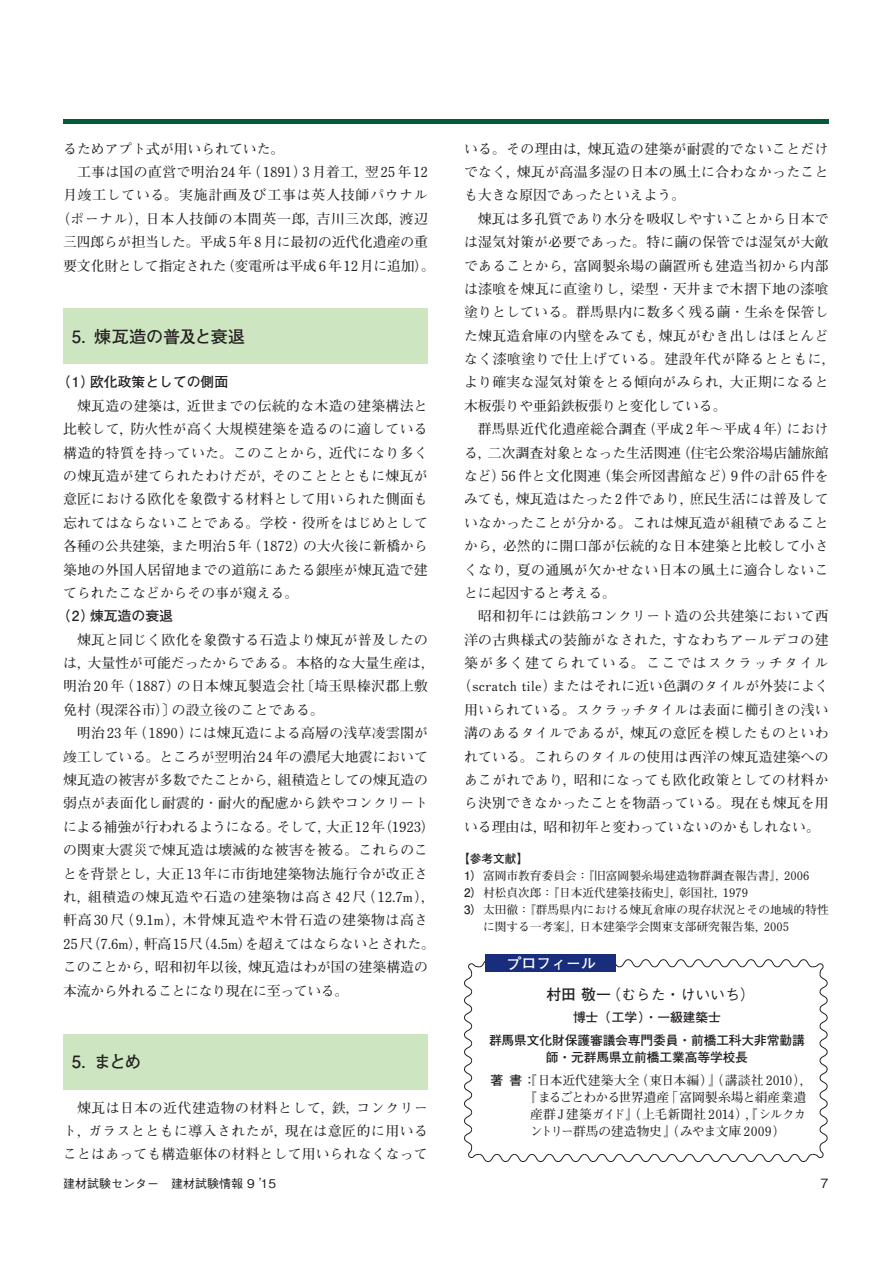
<style>
.page{position:relative;width:893px;height:1263px;background:#fff}
.page>*{position:absolute;margin:0;border:0;box-sizing:border-box;transform-origin:0 0}
.t1{font:700 16.95px "Futo Go B101 Pro";letter-spacing:-.01em;color:#231f20}
.t2{font:700 16.95px "Futo Go B101 Pro";letter-spacing:-.03em;color:#231f20}
.t3{font:500 14.85px "Gothic BBB Pro";color:#231f20}
.t4{font:700 14.85px "Futo Go B101 Pro";color:#fff}
.t5{font:700 13.8px/23.4px "Futo Min A101 Pro";letter-spacing:.015em;color:#231f20;text-align:justify}
.t6{font:700 13.8px "Futo Min A101 Pro";letter-spacing:-.01em;color:#231f20}
.t7{font:700 13.8px "Futo Min A101 Pro";letter-spacing:.055em;color:#231f20}
.t8{font:700 13.8px "Futo Min A101 Pro";letter-spacing:.065em;color:#231f20}
.t9{font:700 13.8px "Futo Min A101 Pro";letter-spacing:.105em;color:#231f20}
.t10{font:700 13.8px "Futo Go B101 Pro";color:#231f20}
.t11{font:700 12.75px/23.4px "Futo Go B101 Pro";letter-spacing:-.01em;color:#231f20;text-align:center}
.t12{font:700 12.75px "Futo Min A101 Pro";letter-spacing:-.02em;color:#231f20}
.t13{font:700 12.75px "Futo Min A101 Pro";letter-spacing:.005em;color:#231f20}
.t14{font:700 12.75px "Futo Min A101 Pro";color:#231f20}
.t15{font:500 12.75px "Gothic BBB Pro";color:#231f20}
.t16{font:500 12px "Gothic BBB Pro";color:#231f20}
.t17{font:700 11.7px "Futo Min A101 Pro";color:#231f20}
.t18{font:700 11.7px "Futo Go B101 Pro";color:#231f20}
.s1{font-family:"Futo Go B101 Pro"}
.s2{font-family:"Futo Go B101 Pro";font-weight:700}
</style>
<div class="page">
<hr style="left:63px;top:120px;width:766px;height:4px;background:#015c37">
<div style="left:63px;top:309px;width:365px;height:55px;background:#cde5c1"></div>
<div style="left:63px;top:1034px;width:365px;height:55px;background:#cde5c1"></div>
<svg style="left:464px;top:959px;width:364px;height:203px"></svg>
<div style="left:485px;top:954px;width:131px;height:18px;background:#182d7c"></div>
<p class="t5" style="left:63px;top:135px;width:223px">るためアプト式が用いられていた。</p>
<p class="t5" style="left:77px;top:158px;width:352px">工事は国の直営で明治24年（1891）3月着工，翌25年12</p>
<p class="t8" style="left:63px;top:184px;width:366px">月竣工している。実施計画及び工事は英人技師パウナル</p>
<p class="t7" style="left:56px;top:208px;width:373px">（ポーナル），日本人技師の本間英一郎，吉川三次郎，渡辺</p>
<p class="t6" style="left:63px;top:231px;width:366px">三四郎らが担当した。平成5年8月に最初の近代化遺産の重</p>
<p class="t6" style="left:63px;top:255px;width:373px">要文化財として指定された（変電所は平成6年12月に追加）。</p>
<p class="t1" style="left:72px;top:323px;width:175px">5．煉瓦造の普及と衰退</p>
<p class="t10" style="left:56px;top:371px;width:173px">（1）欧化政策としての側面</p>
<p class="t5" style="left:63px;top:392px;width:366px;text-indent:14px">煉瓦造の建築は，近世までの伝統的な木造の建築構法と比較して，防火性が高く大規模建築を造るのに適している構造的特質を持っていた。このことから，近代になり多くの煉瓦造が建てられたわけだが，そのこととともに煉瓦が意匠における欧化を象徴する材料として用いられた側面も忘れてはならないことである。学校・役所をはじめとして各種の公共建築，また明治5年（1872）の大火後に新橋から築地の外国人居留地までの道筋にあたる銀座が煉瓦造で建てられたこなどからその事が窺える。</p>
<p class="t10" style="left:56px;top:605px;width:118px">（2）煉瓦造の衰退</p>
<p class="t5" style="left:63px;top:626px;width:373px;text-align:left;text-indent:14px">煉瓦と同じく欧化を象徴する石造より煉瓦が普及したのは，大量性が可能だったからである。本格的な大量生産は，明治20年（1887）の日本煉瓦製造会社〔埼玉県榛沢郡上敷免村（現深谷市）〕の設立後のことである。</p>
<p class="t5" style="left:63px;top:720px;width:374px;text-align:left;text-indent:14px">明治23年（1890）には煉瓦造による高層の浅草凌雲閣が竣工している。ところが翌明治24年の濃尾大地震において煉瓦造の被害が多数でたことから，組積造としての煉瓦造の弱点が表面化し耐震的・耐火的配慮から鉄やコンクリートによる補強が行われるようになる。そして，大正12年（1923）の関東大震災で煉瓦造は壊滅的な被害を被る。これらのことを背景とし，大正13年に市街地建築物法施行令が改正され，組積造の煉瓦造や石造の建築物は高さ42尺（12.7m），軒高30尺（9.1m），木骨煉瓦造や木骨石造の建築物は高さ<br>25尺（7.6m），軒高15尺（4.5m）を超えてはならないとされた。このことから，昭和初年以後，煉瓦造はわが国の建築構造の本流から外れることになり現在に至っている。</p>
<p class="t2" style="left:72px;top:1048px;width:71px">5．まとめ</p>
<p class="t5" style="left:63px;top:1094px;width:366px;text-indent:14px">煉瓦は日本の近代建造物の材料として，鉄，コンクリート，ガラスとともに導入されたが，現在は意匠的に用いることはあっても構造躯体の材料として用いられなくなって</p>
<p class="t5" style="left:464px;top:135px;width:366px">いる。その理由は，煉瓦造の建築が耐震的でないことだけでなく，煉瓦が高温多湿の日本の風土に合わなかったことも大きな原因であったといえよう。</p>
<p class="t5" style="left:464px;top:205px;width:373px;text-align:left;text-indent:14px">煉瓦は多孔質であり水分を吸収しやすいことから日本では湿気対策が必要であった。特に繭の保管では湿気が大敵であることから，富岡製糸場の繭置所も建造当初から内部は漆喰を煉瓦に直塗りし，梁型・天井まで木摺下地の漆喰塗りとしている。群馬県内に数多く残る繭・生糸を保管した煉瓦造倉庫の内壁をみても，煉瓦がむき出しはほとんどなく漆喰塗りで仕上げている。建設年代が降るとともに，より確実な湿気対策をとる傾向がみられ，大正期になると木板張りや亜鉛鉄板張りと変化している。</p>
<p class="t5" style="left:464px;top:416px;width:366px;text-indent:14px">群馬県近代化遺産総合調査（平成2年〜平成4年）における，二次調査対象となった生活関連（住宅公衆浴場店舗旅館など）56件と文化関連（集会所図書館など）9件の計65件をみても，煉瓦造はたった2件であり，庶民生活には普及していなかったことが分かる。これは煉瓦造が組積であることから，必然的に開口部が伝統的な日本建築と比較して小さくなり，夏の通風が欠かせない日本の風土に適合しないことに起因すると考える。</p>
<p class="t5" style="left:478px;top:603px;width:352px">昭和初年には鉄筋コンクリート造の公共建築において西</p>
<p class="t5" style="left:464px;top:626px;width:366px">洋の古典様式の装飾がなされた，すなわちアールデコの建</p>
<p class="t9" style="left:464px;top:652px;width:366px">築が多く建てられている。ここではスクラッチタイル</p>
<p class="t5" style="left:457px;top:673px;width:373px">（scratch tile）またはそれに近い色調のタイルが外装によく</p>
<p class="t5" style="left:464px;top:696px;width:366px">用いられている。スクラッチタイルは表面に櫛引きの浅い</p>
<p class="t5" style="left:464px;top:720px;width:366px">溝のあるタイルであるが，煉瓦の意匠を模したものといわ</p>
<p class="t5" style="left:464px;top:743px;width:366px">れている。これらのタイルの使用は西洋の煉瓦造建築への</p>
<p class="t5" style="left:464px;top:766px;width:366px">あこがれであり，昭和になっても欧化政策としての材料か</p>
<p class="t5" style="left:464px;top:790px;width:366px">ら決別できなかったことを物語っている。現在も煉瓦を用</p>
<p class="t5" style="left:464px;top:813px;width:357px">いる理由は，昭和初年と変わっていないのかもしれない。</p>
<p class="t18" style="left:458px;top:849px;width:72px">【参考文献】</p>
<p class="t17" style="left:464px;top:866px;width:347px"><span class="s1">1）</span>富岡市教育委員会：『旧富岡製糸場建造物群調査報告書』，2006</p>
<p class="t17" style="left:464px;top:883px;width:285px"><span class="s1">2）</span>村松貞次郎：『日本近代建築技術史』，彰国社，1979</p>
<p class="t17" style="left:464px;top:900px;width:366px"><span class="s1">3）</span>太田徹：『群馬県内における煉瓦倉庫の現存状況とその地域的特性</p>
<p class="t17" style="left:483px;top:917px;width:307px">に関する一考案』，日本建築学会関東支部研究報告集，2005</p>
<p class="t4" style="left:507px;top:952px;width:91px">プロフィール</p>
<p class="t3" style="left:546px;top:982px;width:210px"><span class="s2">村田 敬一</span>（むらた・けいいち）</p>
<p class="t11" style="left:489px;top:1003px;width:317px">博士（工学）・一級建築士<br>群馬県文化財保護審議会専門委員・前橋工科大非常勤講</p>
<p class="t11" style="left:546px;top:1044px;width:204px">師・元群馬県立前橋工業高等学校長</p>
<p class="t13" style="left:491px;top:1070px;width:324px"><span class="s1">著書：</span>『日本近代建築大全（東日本編）』（講談社 2010），</p>
<p class="t12" style="left:524px;top:1087px;width:284px">『まるごとわかる世界遺産「富岡製糸場と絹産業遺</p>
<p class="t14" style="left:530px;top:1104px;width:278px">産群J建築ガイド』（上毛新聞社 2014）,『シルクカ</p>
<p class="t12" style="left:530px;top:1121px;width:257px">ントリー群馬の建造物史』（みやま文庫 2009）</p>
<p class="t16" style="left:63px;top:1173px;width:214px">建材試験センター　建材試験情報 9 ’15</p>
<p class="t15" style="left:821px;top:1172px;width:10px">7</p>
</div>
